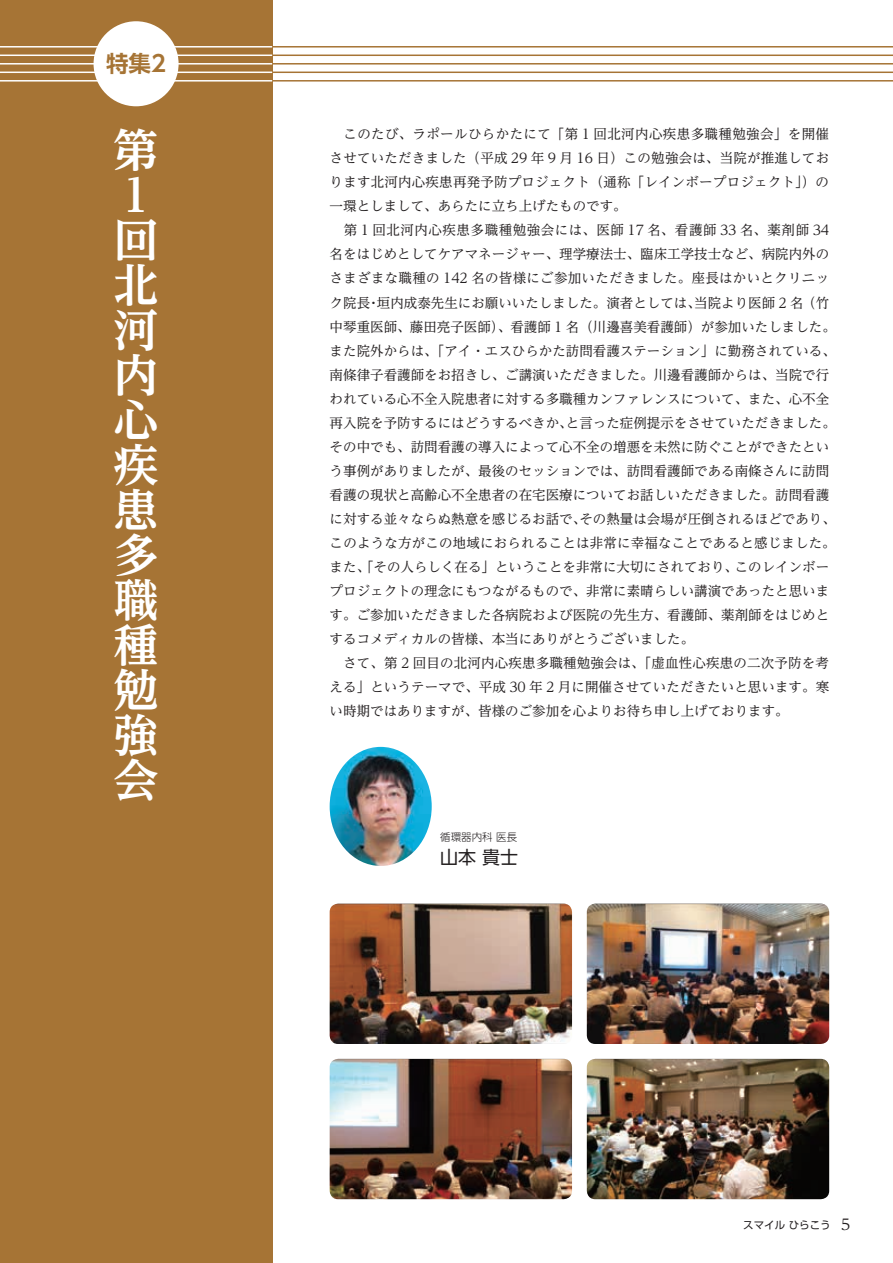
<style>
.page{position:relative;width:893px;height:1263px;background:#fff}
.page>*{position:absolute;margin:0;border:0;box-sizing:border-box;transform-origin:0 0}
.t1{font:700 45px/45px "UD Reimin Pr 6";color:#fff}
.t2{font:700 22.5px "UD Shin Go Pr 6 De";color:#a67435}
.t3{font:18px "UD Shin Go Pr 6";color:#231f20}
.t4{font:13.5px/24px "UD Reimin Pr 6";color:#231f20}
.t5{font:10.5px "UD Shin Go Pr 6";color:#231f20}
.t6{font:300 10.5px "UD Shin Go Pr 6";color:#231f20}
.s1{font-family:"UD Reimin Pr 6";font-size:15px}
</style>
<div class="page">
<hr style="left:0;top:46px;width:893px;height:2px;background:#a67435">
<hr style="left:0;top:55px;width:893px;height:1px;background:#a67435">
<hr style="left:0;top:63px;width:893px;height:2px;background:#a67435">
<hr style="left:0;top:72px;width:893px;height:1px;background:#a67435">
<hr style="left:0;top:80px;width:893px;height:2px;background:#a67435">
<div style="left:0;top:0;width:272px;height:1263px;background:#a67435"></div>
<hr style="left:0;top:46px;width:272px;height:2px;background:#fff">
<hr style="left:0;top:55px;width:272px;height:1px;background:#fff">
<hr style="left:0;top:63px;width:272px;height:2px;background:#fff">
<hr style="left:0;top:72px;width:272px;height:1px;background:#fff">
<hr style="left:0;top:80px;width:272px;height:2px;background:#fff">
<div style="left:94px;top:21px;width:85px;height:85px;background:#fff;border-radius:50%"></div>
<img style="left:330px;top:904px;width:242px;height:140px">
<img style="left:587px;top:904px;width:242px;height:140px">
<img style="left:330px;top:1059px;width:242px;height:140px">
<img style="left:587px;top:1059px;width:242px;height:140px">
<img style="left:330px;top:747px;width:102px;height:119px">
<h2 class="t2" style="left:106px;top:45px;width:61px">特集2</h2>
<h1 class="t1" style="left:114px;top:127px;width:46px">第<br>1回北河内心疾患多職種勉強会</h1>
<p class="t4" style="left:330px;top:122px;width:508px">　このたび、ラポールひらかたにて「第 1 回北河内心疾患多職種勉強会」を開催させていただきました（平成 29 年 9 月 16 日）この勉強会は、当院が推進しております北河内心疾患再発予防プロジェクト（通称「レインボープロジェクト」）の一環としまして、あらたに立ち上げたものです。<br>　第 1 回北河内心疾患多職種勉強会には、医師 17 名、看護師 33 名、薬剤師 34名をはじめとしてケアマネージャー、理学療法士、臨床工学技士など、病院内外のさまざまな職種の 142 名の皆様にご参加いただきました。座長はかいとクリニック院長・垣内成泰先生にお願いいたしました。演者としては、当院より医師 2 名（竹中琴重医師、藤田亮子医師）、看護師 1 名（川邊喜美看護師）が参加いたしました。また院外からは、「アイ・エスひらかた訪問看護ステーション」に勤務されている、南條律子看護師をお招きし、ご講演いただきました。川邊看護師からは、当院で行われている心不全入院患者に対する多職種カンファレンスについて、また、心不全再入院を予防するにはどうするべきか、と言った症例提示をさせていただきました。その中でも、訪問看護の導入によって心不全の増悪を未然に防ぐことができたという事例がありましたが、最後のセッションでは、訪問看護師である南條さんに訪問看護の現状と高齢心不全患者の在宅医療についてお話しいただきました。訪問看護に対する並々ならぬ熱意を感じるお話で、その熱量は会場が圧倒されるほどであり、このような方がこの地域におられることは非常に幸福なことであると感じました。また、「その人らしく在る」ということを非常に大切にされており、このレインボープロジェクトの理念にもつながるもので、非常に素晴らしい講演であったと思います。ご参加いただきました各病院および医院の先生方、看護師、薬剤師をはじめとするコメディカルの皆様、本当にありがとうございました。<br>　さて、第 2 回目の北河内心疾患多職種勉強会は、「虚血性心疾患の二次予防を考える」というテーマで、平成 30 年 2 月に開催させていただきたいと思います。寒い時期ではありますが、皆様のご参加を心よりお待ち申し上げております。</p>
<p class="t6" style="left:440px;top:828px;width:78px">循環器内科 医長</p>
<h3 class="t3" style="left:440px;top:842px;width:79px">山本 貴士</h3>
<p class="t5" style="left:743px;top:1216px;width:109px">スマイル ひらこう　<span class="s1">5</span></p>
</div>
